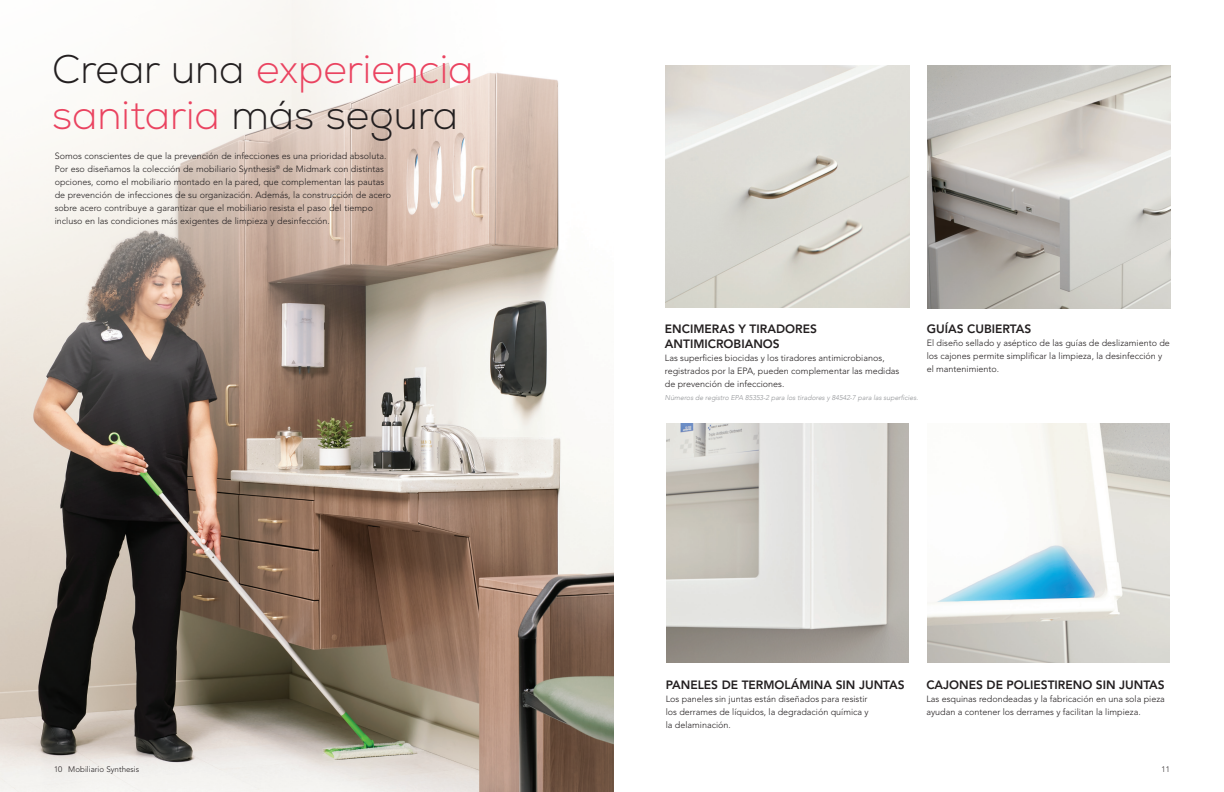
<style>
.page{position:relative;width:1224px;height:792px;background:#fff}
.page>*{position:absolute;margin:0;border:0;box-sizing:border-box;transform-origin:0 0}
.NEW_SUBHEAD{font:300 40px/46px "Nexa";color:#ea4360}
.Body_Style_3{font:800 12px/15px "Avenir LT Pro";color:#231f20}
.Body_Style_3-2{font:300 9px/13px "Avenir LT Pro";color:#231f20}
.t1{font:300 8px "Avenir LT Pro";letter-spacing:-.005em;color:#231f20}
.Body_Style_3-3{font:italic 300 7px "Avenir";color:#939598}
.s1{color:#231f20}
</style>
<div class="page">
<img style="left:666px;top:423px;width:243px;height:240px">
<img style="left:927px;top:423px;width:243px;height:240px">
<img style="left:0;top:0;width:613px;height:792px">
<img style="left:927px;top:65px;width:243px;height:244px">
<img style="left:666px;top:66px;width:243px;height:242px">
<p class="NEW_SUBHEAD" style="left:52px;top:47px;width:423px"><span class="s1">Crear una</span> experiencia sanitaria <span class="s1">más segura</span></p>
<p class="Body_Style_3-2" style="left:55px;top:149px;width:338px">Somos conscientes de que la prevención de infecciones es una prioridad absoluta.<br>Por eso diseñamos la colección de mobiliario Synthesis<sup>®</sup> de Midmark con distintas opciones, como el mobiliario montado en la pared, que complementan las pautas de prevención de infecciones de su organización. Además, la construcción de acero sobre acero contribuye a garantizar que el mobiliario resista el paso del tiempo incluso en las condiciones más exigentes de limpieza y desinfección.</p>
<p class="Body_Style_3" style="left:665px;top:321px;width:153px">ENCIMERAS Y TIRADORES<br>ANTIMICROBIANOS</p>
<p class="Body_Style_3-2" style="left:665px;top:351px;width:236px">Las superficies biocidas y los tiradores antimicrobianos, registrados por la EPA, pueden complementar las medidas de prevención de infecciones.</p>
<p class="Body_Style_3-3" style="left:665px;top:393px;width:255px">Números de registro EPA 85353-2 para los tiradores y 84542-7 para las superficies.</p>
<p class="Body_Style_3" style="left:927px;top:322px;width:106px">GUÍAS CUBIERTAS</p>
<p class="Body_Style_3-2" style="left:927px;top:337px;width:245px">El diseño sellado y aséptico de las guías de deslizamiento de los cajones permite simplificar la limpieza, la desinfección y el mantenimiento.</p>
<p class="Body_Style_3" style="left:666px;top:677px;width:240px">PANELES DE TERMOLÁMINA SIN JUNTAS</p>
<p class="Body_Style_3-2" style="left:666px;top:692px;width:205px">Los paneles sin juntas están diseñados para resistir los derrames de líquidos, la degradación química y la delaminación.</p>
<p class="Body_Style_3" style="left:926px;top:677px;width:240px">CAJONES DE POLIESTIRENO SIN JUNTAS</p>
<p class="Body_Style_3-2" style="left:926px;top:692px;width:240px">Las esquinas redondeadas y la fabricación en una sola pieza ayudan a contener los derrames y facilitan la limpieza.</p>
<p class="t1" style="left:54px;top:765px;width:87px">10 Mobiliario Synthesis</p>
<p class="t1" style="left:1162px;top:765px;width:10px">11</p>
</div>
